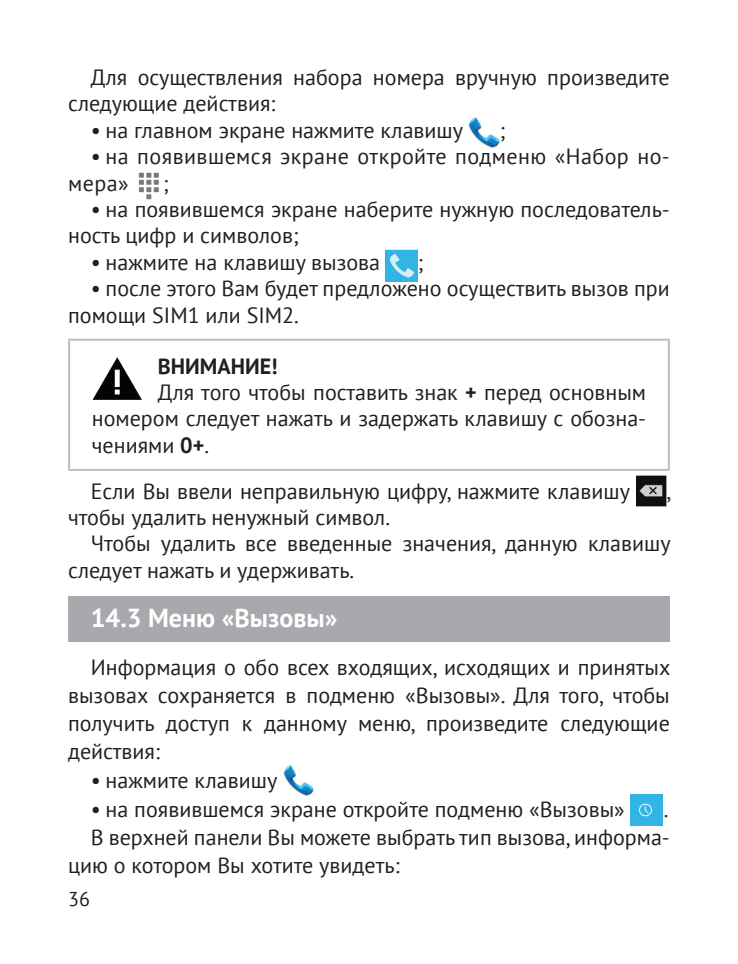
<style>
.page{position:relative;width:738px;height:964px;background:#fff}
.page>*{position:absolute;margin:0;border:0;box-sizing:border-box;transform-origin:0 0}
.t1{font:700 26px "PT Sans";color:#fff}
.t2{font:22px/26.4px "PT Sans";color:#231f20}
.t3{font:22px/26.4px "PT Sans";letter-spacing:.02em;color:#231f20}
.t4{font:700 22px "PT Sans";color:#231f20}
.t5{font:20px "PT Sans";color:#231f20}
.s1{font-size:22.4px}
.s2{font-weight:700}
</style>
<div class="page">
<img style="left:468px;top:117px;width:31px;height:31px">
<img style="left:138px;top:172px;width:21px;height:28px">
<img style="left:385px;top:249px;width:32px;height:32px">
<hr style="left:68px;top:339px;width:601px;height:2px;background:#bcbdc0">
<hr style="left:68px;top:341px;width:2px;height:128px;background:#bcbdc0">
<hr style="left:667px;top:341px;width:2px;height:128px;background:#bcbdc0">
<hr style="left:68px;top:469px;width:601px;height:2px;background:#bcbdc0">
<svg style="left:92px;top:357px;width:50px;height:43px"></svg>
<img style="left:636px;top:475px;width:30px;height:32px">
<img style="left:283px;top:765px;width:31px;height:31px">
<img style="left:630px;top:794px;width:32px;height:32px">
<div style="left:68px;top:596px;width:601px;height:46px;background:#a8a9ad"></div>
<p class="t2" style="left:68px;top:64px;width:602px;text-indent:23px">Для осуществления набора номера вручную произведите следующие действия:</p>
<p class="t2" style="left:91px;top:116px;width:373px"><span class="s1">•</span> на главном экране нажмите клавишу</p>
<p class="t2" style="left:499px;top:116px;width:7px">;</p>
<p class="t3" style="left:68px;top:143px;width:602px;text-indent:23px"><span class="s1">•</span> на появившемся экране откройте подменю «Набор но&shy;мера»</p>
<p class="t2" style="left:163px;top:169px;width:7px">;</p>
<p class="t2" style="left:68px;top:196px;width:602px;text-indent:23px"><span class="s1">•</span> на появившемся экране наберите нужную последователь&shy;ность цифр и символов;</p>
<p class="t2" style="left:91px;top:248px;width:290px"><span class="s1">•</span> нажмите на клавишу вызова</p>
<p class="t2" style="left:417px;top:248px;width:7px">;</p>
<p class="t2" style="left:68px;top:275px;width:602px;text-indent:23px"><span class="s1">•</span> после этого Вам будет предложено осуществить вызов при помощи SIM1 или SIM2.</p>
<p class="t4" style="left:158px;top:351px;width:121px">ВНИМАНИЕ!</p>
<p class="t2" style="left:158px;top:379px;width:489px">Для того чтобы поставить знак <span class="s2">+</span> перед основным</p>
<p class="t2" style="left:92px;top:405px;width:555px">номером следует нажать и задержать клавишу с обозна-</p>
<p class="t2" style="left:92px;top:431px;width:119px">чениями <span class="s2">0+</span>.</p>
<p class="t2" style="left:91px;top:477px;width:540px">Если Вы ввели неправильную цифру, нажмите клавишу</p>
<p class="t2" style="left:666px;top:477px;width:6px">,</p>
<p class="t2" style="left:68px;top:503px;width:323px">чтобы удалить ненужный символ.</p>
<p class="t2" style="left:91px;top:530px;width:581px">Чтобы удалить все введенные значения, данную клавишу</p>
<p class="t2" style="left:68px;top:556px;width:287px">следует нажать и удерживать.</p>
<p class="t1" style="left:91px;top:601px;width:248px">14.3 Меню «Вызовы»</p>
<p class="t2" style="left:68px;top:653px;width:603px;line-height:28px;text-align:justify;text-indent:23px">Информация о обо всех входящих, исходящих и принятых вызовах сохраняется в подменю «Вызовы». Для того, чтобы получить доступ к данному меню, произведите следующие действия:</p>
<p class="t2" style="left:91px;top:767px;width:188px"><span class="s1">•</span> нажмите клавишу</p>
<p class="t2" style="left:91px;top:796px;width:535px"><span class="s1">•</span> на появившемся экране откройте подменю «Вызовы»</p>
<p class="t2" style="left:663px;top:796px;width:6px">.</p>
<p class="t2" style="left:91px;top:824px;width:580px">В верхней панели Вы можете выбрать тип вызова, информа-</p>
<p class="t2" style="left:68px;top:852px;width:332px">цию о котором Вы хотите увидеть:</p>
<p class="t5" style="left:68px;top:886px;width:23px">36</p>
</div>
